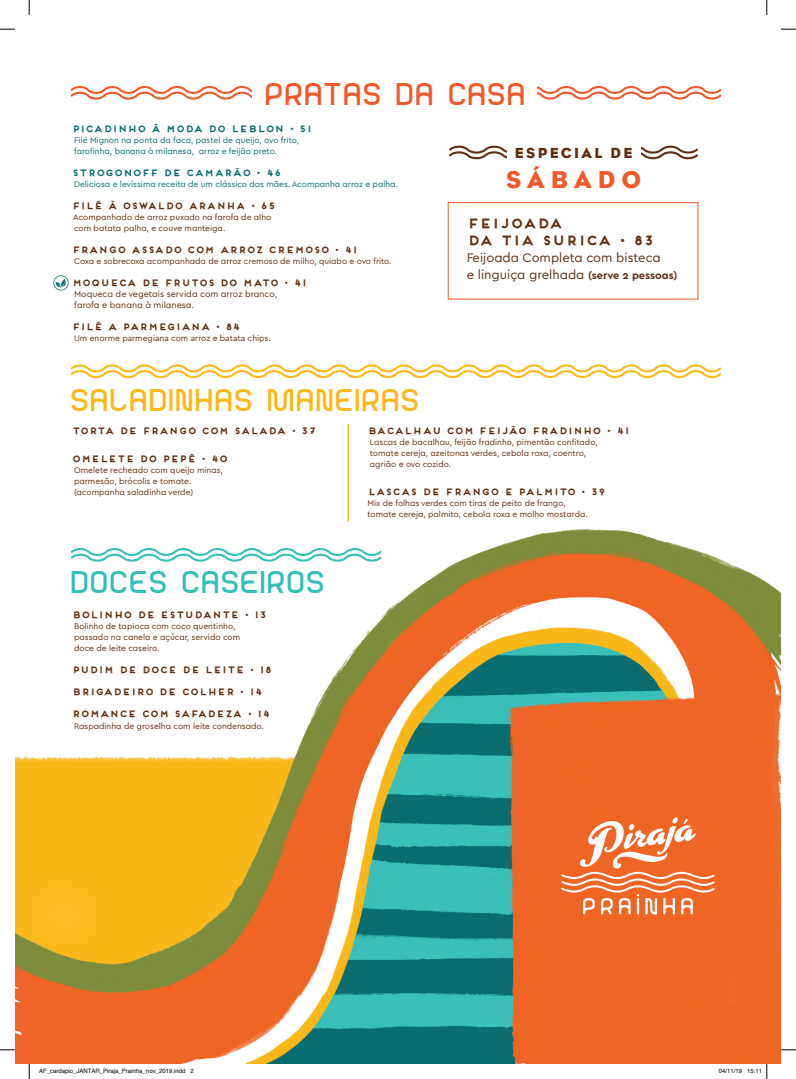
<style>
.page{position:relative;width:796px;height:1079px;background:#fff}
.page>*{position:absolute;margin:0;border:0;box-sizing:border-box;transform-origin:0 0}
.t1{font:32px "Rounded Sans Serif 7";letter-spacing:.025em;color:#fab919}
.t2{font:32px "Rounded Sans Serif 7";letter-spacing:.025em;color:#35bfb9}
.t3{font:32px "Rounded Sans Serif 7";letter-spacing:.025em;color:#f1592a}
.t4{font:25px "Eagle";letter-spacing:.24em;color:#f1592a}
.t5{font:15px "Eagle";letter-spacing:.16em;color:#622e12}
.t6{font:13px/17px "Cera Pro";color:#622e12}
.t7{font:700 13px/17px "Frontage";color:#622e12}
.t8{font:700 9px "Frontage";color:#622e12}
.t9{font:9px/11px "Cera Pro";color:#622e12}
.t10{font:700 9px "Frontage";color:#0b6c71}
.t11{font:8.5px/11px "Cera Pro";color:#622e12}
.t12{font:8.5px/11px "Cera Pro";color:#0b6c71}
.t13{font:6px "Helvetica";color:#000}
.s1{font-weight:700;font-size:11px}
</style>
<div class="page">
<img style="left:15px;top:521px;width:765px;height:543px">
<svg style="left:561px;top:817px;width:153px;height:97px;background:#f28654"></svg>
<svg style="left:449px;top:145px;width:249px;height:15px"></svg>
<div style="left:506px;top:141px;width:134px;height:22px;background:#fff"></div>
<svg style="left:70px;top:86px;width:652px;height:14px"></svg>
<svg style="left:70px;top:364px;width:652px;height:15px"></svg>
<div style="left:252px;top:77px;width:284px;height:35px;background:#fff"></div>
<div style="left:447px;top:202px;width:251px;height:98px;border:1px solid #f1592a"></div>
<hr style="left:347px;top:425px;width:2px;height:96px;background:#fab919">
<svg style="left:69px;top:545px;width:314px;height:19px"></svg>
<svg style="left:53px;top:275px;width:16px;height:16px"></svg>
<svg style="left:0;top:29px;width:15px;height:1px"></svg>
<svg style="left:781px;top:29px;width:14px;height:1px"></svg>
<svg style="left:0;top:1049px;width:15px;height:1px"></svg>
<svg style="left:780px;top:1049px;width:15px;height:1px"></svg>
<svg style="left:29px;top:0;width:1px;height:15px"></svg>
<svg style="left:29px;top:1064px;width:1px;height:15px"></svg>
<svg style="left:766px;top:0;width:1px;height:15px"></svg>
<svg style="left:766px;top:1064px;width:1px;height:15px"></svg>
<h1 class="t3" style="left:266px;top:75px;width:262px">PRATAS DA CASA</h1>
<p class="t10" style="left:72px;top:123px;width:241px">PICADINHO À MODA DO LEBLON • 51</p>
<p class="t12" style="left:74px;top:134px;width:226px">Filé Mignon na ponta da faca, pastel de queijo, ovo frito, farofinha, banana à milanesa, arroz e feijão preto.</p>
<p class="t10" style="left:72px;top:167px;width:211px">STROGONOFF DE CAMARÃO • 46</p>
<p class="t12" style="left:74px;top:178px;width:325px">Deliciosa e levíssima receita de um clássico das mães. Acompanha arroz e palha.</p>
<p class="t8" style="left:72px;top:200px;width:205px">FILÉ À OSWALDO ARANHA • 65</p>
<p class="t11" style="left:73px;top:211px;width:199px">Acompanhado de arroz puxado na farofa de alho com batata palha, e couve manteiga.</p>
<p class="t8" style="left:72px;top:244px;width:287px">FRANGO ASSADO COM ARROZ CREMOSO • 41</p>
<p class="t11" style="left:74px;top:255px;width:319px">Coxa e sobrecoxa acompanhada de arroz cremoso de milho, quiabo e ovo frito.</p>
<p class="t8" style="left:72px;top:277px;width:236px">MOQUECA DE FRUTOS DO MATO • 41</p>
<p class="t9" style="left:74px;top:288px;width:204px">Moqueca de vegetais servida com arroz branco, farofa e banana à milanesa.</p>
<p class="t8" style="left:72px;top:321px;width:170px">FILÉ A PARMEGIANA • 84</p>
<p class="t11" style="left:74px;top:332px;width:198px">Um enorme parmegiana com arroz e batata chips.</p>
<h3 class="t5" style="left:515px;top:144px;width:119px">ESPECIAL DE</h3>
<h2 class="t4" style="left:506px;top:165px;width:137px">SÁBADO</h2>
<h3 class="t7" style="left:466px;top:214px;width:189px">FEIJOADA<br>DA TIA SURICA • 83</h3>
<h3 class="t6" style="left:466px;top:248px;width:212px">Feijoada Completa com bisteca<br>e linguiça grelhada <span class="s1">(serve 2 pessoas)</span></h3>
<h1 class="t1" style="left:72px;top:381px;width:350px">SALADINHAS MANEIRAS</h1>
<p class="t8" style="left:72px;top:425px;width:246px">TORTA DE FRANGO COM SALADA • 37</p>
<p class="t8" style="left:72px;top:453px;width:157px">OMELETE DO PEPÊ • 40</p>
<p class="t11" style="left:74px;top:464px;width:150px">Omelete recheado com queijo minas, parmesão, brócolis e tomate. (acompanha saladinha verde)</p>
<p class="t8" style="left:367px;top:425px;width:263px">BACALHAU COM FEIJÃO FRADINHO • 41</p>
<p class="t11" style="left:370px;top:436px;width:229px">Lascas de bacalhau, feijão fradinho, pimentão confitado, tomate cereja, azeitonas verdes, cebola roxa, coentro, agrião e ovo cozido.</p>
<p class="t8" style="left:367px;top:486px;width:239px">LASCAS DE FRANGO E PALMITO • 39</p>
<p class="t11" style="left:367px;top:497px;width:222px">Mix de folhas verdes com tiras de peito de frango, tomate cereja, palmito, cebola roxa e molho mostarda.</p>
<h1 class="t2" style="left:72px;top:564px;width:256px">DOCES CASEIROS</h1>
<p class="t8" style="left:72px;top:610px;width:196px">BOLINHO DE ESTUDANTE • 13</p>
<p class="t11" style="left:74px;top:621px;width:167px">Bolinho de tapioca com coco quentinho, passado na canela e açúcar, servido com doce de leite caseiro.</p>
<p class="t8" style="left:72px;top:665px;width:201px">PUDIM DE DOCE DE LEITE • 18</p>
<p class="t8" style="left:72px;top:687px;width:192px">BRIGADEIRO DE COLHER • 14</p>
<p class="t8" style="left:72px;top:709px;width:200px">ROMANCE COM SAFADEZA • 14</p>
<p class="t11" style="left:74px;top:720px;width:191px">Raspadinha de groselha com leite condensado.</p>
<p class="t13" style="left:39px;top:1066px;width:156px">AF_cardapio_JANTAR_Piraja_Prainha_nov_2019.indd 2</p>
<p class="t13" style="left:718px;top:1066px;width:45px">04/11/19 15:11</p>
</div>
